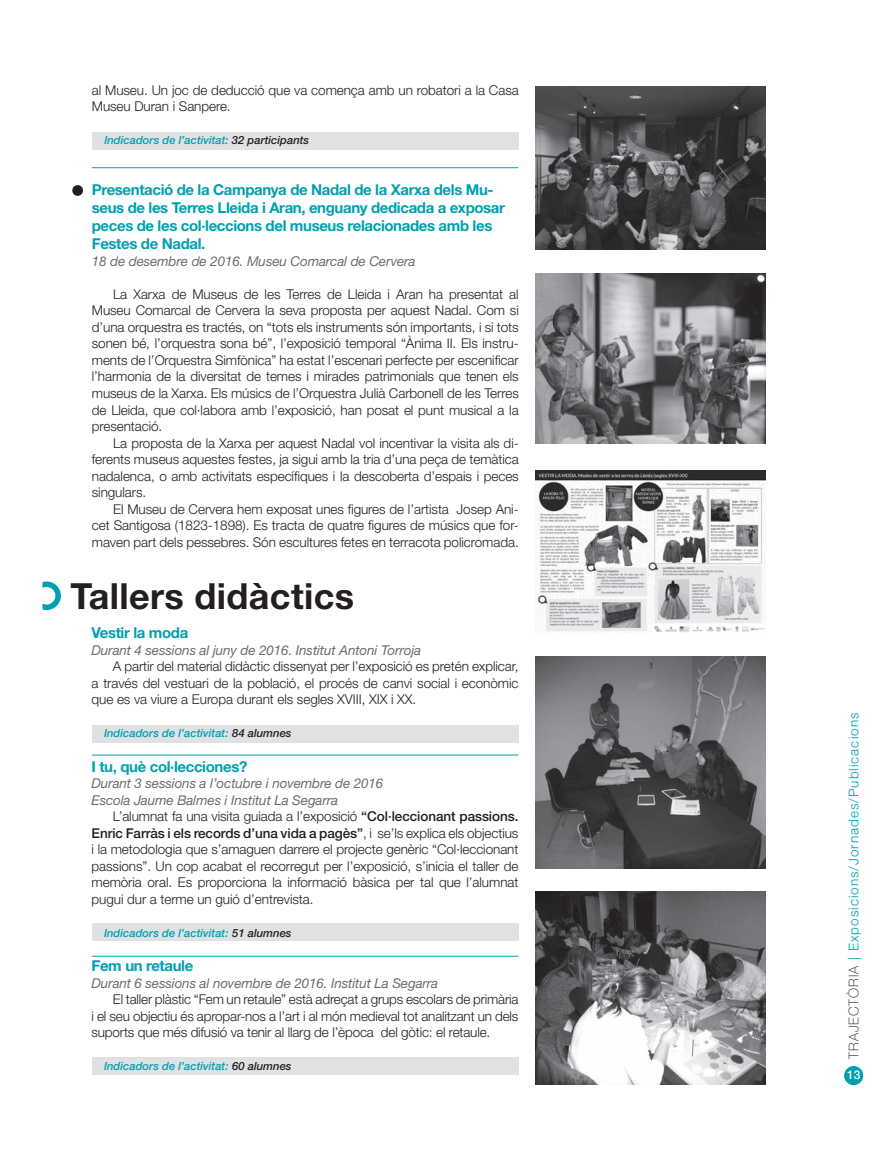
<style>
.page{position:relative;width:893px;height:1149px;background:#fff}
.page>*{position:absolute;margin:0;border:0;box-sizing:border-box;transform-origin:0 0}
.t1{font:700 36px "Helvetica Neue LT Std";letter-spacing:.01em;color:#231f20}
.t2{font:700 15px/18px "Helvetica Neue LT Std";letter-spacing:-.025em;color:#00a0b0}
.t3{font:300 13.5px/16.5px "Helvetica Neue LT Std";letter-spacing:-.005em;color:#231f20;text-align:justify}
.t4{font:italic 13.5px/16.5px "Helvetica Neue LT Std";letter-spacing:-.01em;color:#6c6d70}
.t5{font:300 13.5px "Helvetica Neue LT Std";letter-spacing:.075em;color:#00a0b0}
.t6{font:500 12px "Helvetica Neue LT Std";color:#fff}
.t7{font:italic 500 11.25px "Helvetica Neue LT Std";color:#00a0b0}
.s1{color:#231f20}
.s2{font-weight:500}
.s3{font-weight:100;color:#231f20}
</style>
<div class="page">
<div style="left:844px;top:1065px;width:19px;height:19px;background:#00a0b0;border-radius:50%"></div>
<div style="left:92px;top:132px;width:426px;height:17px;background:#e0e1e3"></div>
<div style="left:92px;top:725px;width:426px;height:17px;background:#e0e1e3"></div>
<div style="left:92px;top:923px;width:426px;height:17px;background:#e0e1e3"></div>
<div style="left:92px;top:1057px;width:426px;height:17px;background:#e0e1e3"></div>
<hr style="left:92px;top:167px;width:426px;height:1px;background:#00a0b0">
<hr style="left:92px;top:754px;width:426px;height:1px;background:#00a0b0">
<hr style="left:92px;top:955px;width:426px;height:1px;background:#00a0b0">
<div style="left:72px;top:185px;width:11px;height:11px;background:#231f20;border-radius:50%"></div>
<svg style="left:43px;top:581px;width:18px;height:29px"></svg>
<img style="left:536px;top:86px;width:229px;height:164px">
<img style="left:536px;top:273px;width:229px;height:170px">
<img style="left:536px;top:470px;width:229px;height:162px">
<img style="left:536px;top:656px;width:229px;height:212px">
<img style="left:536px;top:891px;width:229px;height:193px">
<p class="t3" style="left:92px;top:81px;width:428px">al Museu. Un joc de deducció que va comença amb un robatori a la Casa<br>Museu Duran i Sanpere.</p>
<p class="t7" style="left:104px;top:134px;width:206px">Indicadors de l’activitat: <span class="s1">32 participants</span></p>
<p class="t2" style="left:92px;top:181px;width:415px">Presentació de la Campanya de Nadal de la Xarxa dels Mu&shy;seus de les Terres Lleida i Aran, enguany dedicada a exposar peces de les col·leccions del museus relacionades amb les Festes de Nadal.</p>
<p class="t4" style="left:92px;top:252px;width:325px">18 de desembre de 2016. Museu Comarcal de Cervera</p>
<p class="t3" style="left:92px;top:285px;width:428px;text-indent:21px">La Xarxa de Museus de les Terres de Lleida i Aran ha presentat al Museu Comarcal de Cervera la seva proposta per aquest Nadal. Com si d’una orquestra es tractés, on “tots els instruments són importants, i si tots sonen bé, l’orquestra sona bé”, l’exposició temporal “Ànima II. Els instru&shy;ments de l’Orquestra Simfònica” ha estat l’escenari perfecte per escenificar l’harmonia de la diversitat de temes i mirades patrimonials que tenen els museus de la Xarxa. Els músics de l’Orquestra Julià Carbonell de les Terres de Lleida, que col·labora amb l’exposició, han posat el punt musical a la presentació.</p>
<p class="t3" style="left:92px;top:434px;width:428px;text-indent:21px">La proposta de la Xarxa per aquest Nadal vol incentivar la visita als di&shy;ferents museus aquestes festes, ja sigui amb la tria d’una peça de temàtica nadalenca, o amb activitats específiques i la descoberta d’espais i peces singulars.</p>
<p class="t3" style="left:92px;top:500px;width:428px;text-indent:21px">El Museu de Cervera hem exposat unes figures de l’artista Josep Ani&shy;cet Santigosa (1823-1898). Es tracta de quatre figures de músics que for&shy;maven part dels pessebres. Són escultures fetes en terracota policromada.</p>
<h1 class="t1" style="left:70px;top:573px;width:285px">Tallers didàctics</h1>
<p class="t2" style="left:92px;top:623px;width:98px">Vestir la moda</p>
<p class="t4" style="left:92px;top:641px;width:331px">Durant 4 sessions al juny de 2016. Institut Antoni Torroja</p>
<p class="t3" style="left:92px;top:658px;width:428px;text-indent:21px">A partir del material didàctic dissenyat per l’exposició es pretén explicar, a través del vestuari de la població, el procés de canvi social i econòmic que es va viure a Europa durant els segles XVIII, XIX i XX.</p>
<p class="t7" style="left:104px;top:726px;width:189px">Indicadors de l’activitat: <span class="s1">84 alumnes</span></p>
<p class="t2" style="left:92px;top:757px;width:157px">I tu, què col·lecciones?</p>
<p class="t4" style="left:92px;top:774px;width:293px">Durant 3 sessions a l’octubre i novembre de 2016<br>Escola Jaume Balmes i Institut La Segarra</p>
<p class="t3" style="left:92px;top:807px;width:428px;text-indent:21px">L’alumnat fa una visita guiada a l’exposició <span class="s2">“Col·leccionant passions.<br>Enric Farràs i els records d’una vida a pagès”</span>, i se’ls explica els objectius i la metodologia que s’amaguen darrere el projecte genèric “Col·leccionant passions”. Un cop acabat el recorregut per l’exposició, s’inicia el taller de memòria oral. Es proporciona la informació bàsica per tal que l’alumnat pugui dur a terme un guió d’entrevista.</p>
<p class="t7" style="left:104px;top:925px;width:189px">Indicadors de l’activitat: <span class="s1">51 alumnes</span></p>
<p class="t2" style="left:92px;top:956px;width:103px">Fem un retaule</p>
<p class="t4" style="left:92px;top:974px;width:348px">Durant 6 sessions al novembre de 2016. Institut La Segarra</p>
<p class="t3" style="left:92px;top:990px;width:428px;text-indent:21px">El taller plàstic “Fem un retaule” està adreçat a grups escolars de primària i el seu objectiu és apropar-nos a l’art i al món medieval tot analitzant un dels suports que més difusió va tenir al llarg de l’època del gòtic: el retaule.</p>
<p class="t7" style="left:104px;top:1059px;width:189px">Indicadors de l’activitat: <span class="s1">60 alumnes</span></p>
<p class="t5" style="left:845px;top:1058px;width:347px;rotate:-90deg"><span class="s3">TRAJECTÒRIA</span> | Exposicions/Jornades/Publicacions</p>
<p class="t6" style="left:847px;top:1067px;width:15px">13</p>
</div>
